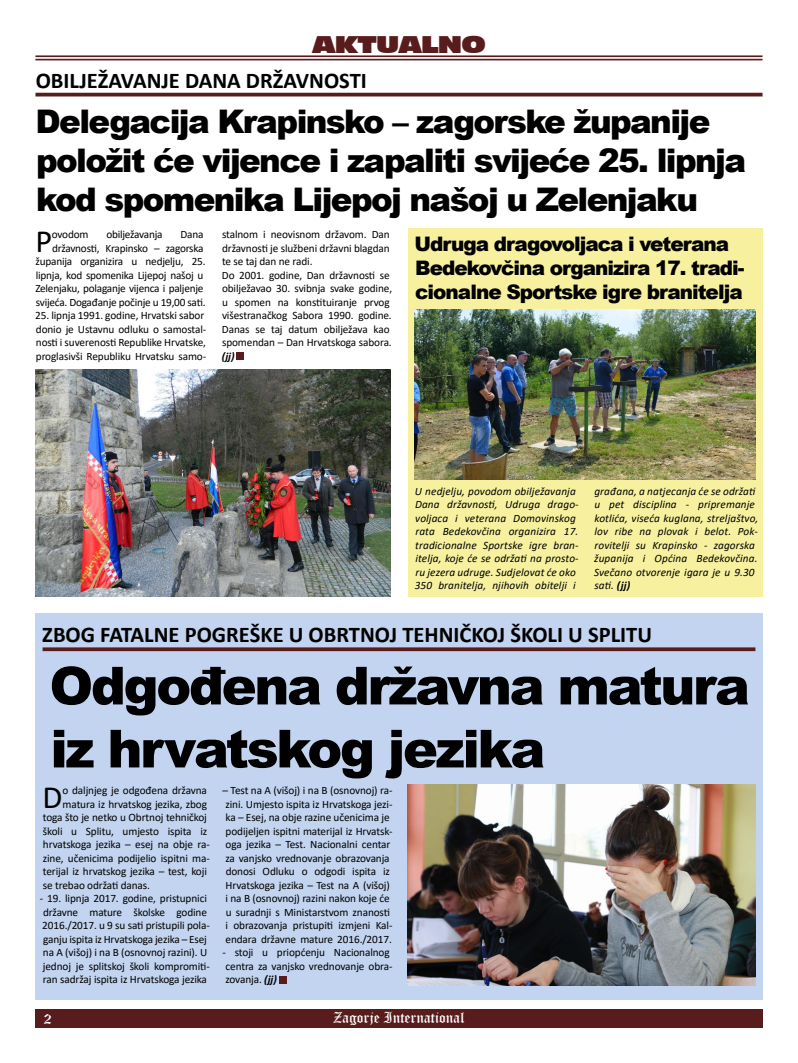
<style>
.page{position:relative;width:798px;height:1063px;background:#fff}
.page>*{position:absolute;margin:0;border:0;box-sizing:border-box;transform-origin:0 0}
.t1{font:900 52.5px/63px "Arial";letter-spacing:-.045em;color:#000}
.t2{font:900 32.5px/39px "Arial";letter-spacing:-.05em;color:#000}
.t3{font:32.5px "Calibri";color:#000}
.t4{font:700 22.5px "Calibri";color:#000}
.t5{font:22.5px "Incised 901 BT Nord";letter-spacing:-.04em;color:#581c1c}
.t6{font:900 20px/24px "Arial";letter-spacing:-.05em;color:#000}
.t7{font:15px "Old English Text";color:#fff}
.t8{font:11.25px/13.5px "Calibri";letter-spacing:-.01em;color:#000}
.t9{font:italic 11.25px/13.5px "Calibri";letter-spacing:.01em;color:#000}
.t10{font:italic 700 11.25px "Calibri";color:#000}
.s1{font-weight:700}
.s2{font-weight:700;font-style:italic}
</style>
<div class="page">
<div style="left:35px;top:1009px;width:727px;height:19px;background:#581c1c"></div>
<div style="left:407px;top:228px;width:355px;height:368px;background:#f7f19f"></div>
<div style="left:35px;top:613px;width:727px;height:386px;background:#c2d4ef"></div>
<hr style="left:35px;top:93px;width:727px;height:3px;background:#581c1c">
<hr style="left:35px;top:55px;width:727px;height:2px;background:#581c1c">
<hr style="left:35px;top:59px;width:727px;height:1px;background:#581c1c">
<div style="left:237px;top:352px;width:7px;height:8px;background:#581c1c"></div>
<svg style="left:43px;top:647px;width:712px;height:4px;background:#622e31"></svg>
<div style="left:279px;top:976px;width:7px;height:7px;background:#581c1c"></div>
<img style="left:407px;top:785px;width:348px;height:200px">
<img style="left:35px;top:370px;width:355px;height:226px">
<img style="left:415px;top:309px;width:340px;height:170px">
<h3 class="t5" style="left:312px;top:30px;width:175px">AKTUALNO</h3>
<h3 class="t4" style="left:36px;top:64px;width:332px">OBILJEŽAVANJE DANA DRŽAVNOSTI</h3>
<h2 class="t2" style="left:36px;top:101px;width:711px">Delegacija Krapinsko – zagorske županije položit će vijence i zapaliti svijeće 25. lipnja kod spomenika Lijepoj našoj u Zelenjaku</h2>
<h2 class="t3" style="left:35px;top:218px;width:18px">P</h2>
<p class="t8" style="left:52px;top:227px;width:38px">ovodom</p>
<p class="t8" style="left:106px;top:227px;width:58px">obilježavanja</p>
<p class="t8" style="left:35px;top:227px;width:172px;text-align:right">Dana<br>državnosti, Krapinsko – zagorska županija organizira u nedjelju, 25. lipnja, kod spomenika Lijepoj našoj u<br>Zelenjaku, polaganje vijenca i paljenje svijeća. Događanje počinje u 19,00 sati.</p>
<p class="t8" style="left:35px;top:308px;width:172px">25. lipnja 1991. godine, Hrvatski sabor donio je Ustavnu odluku o samostal&shy;nosti i suverenosti Republike Hrvatske, proglasivši Republiku Hrvatsku samo-</p>
<p class="t8" style="left:222px;top:227px;width:172px">stalnom i neovisnom državom. Dan državnosti je službeni državni blagdan te se taj dan ne radi.<br>Do 2001. godine, Dan državnosti se obilježavao 30. svibnja svake godine, u spomen na konstituiranje prvog višestranačkog Sabora 1990. godine.<br>Danas se taj datum obilježava kao spomendan – Dan Hrvatskoga sabora.</p>
<p class="t10" style="left:222px;top:348px;width:14px">(jj)</p>
<h3 class="t6" style="left:414px;top:231px;width:331px">Udruga dragovoljaca i veterana<br>Bedekovčina organizira 17. tradi&shy;cionalne Sportske igre branitelja</h3>
<p class="t9" style="left:414px;top:484px;width:165px">U nedjelju, povodom obilježavanja Dana državnosti, Udruga drago&shy;voljaca i veterana Domovinskog rata Bedekovčina organizira 17. tradicionalne Sportske igre bran&shy;itelja, koje će se održati na prosto&shy;ru jezera udruge. Sudjelovat će oko 350 branitelja, njihovih obitelji i</p>
<p class="t9" style="left:594px;top:484px;width:165px">građana, a natjecanja će se održati u pet disciplina - pripremanje kotlića, viseća kuglana, streljaštvo, lov ribe na plovak i belot. Pok&shy;rovitelji su Krapinsko - zagorska županija i Općina Bedekovčina.<br>Svečano otvorenje igara je u 9.30 sati. <span class="s1">(jj)</span></p>
<h3 class="t4" style="left:42px;top:619px;width:611px">ZBOG FATALNE POGREŠKE U OBRTNOJ TEHNIČKOJ ŠKOLI U SPLITU</h3>
<h1 class="t1" style="left:49px;top:653px;width:701px">Odgođena državna matura iz hrvatskog jezika</h1>
<h2 class="t3" style="left:42px;top:774px;width:21px">D</h2>
<p class="t8" style="left:62px;top:783px;width:146px">o daljnjeg je odgođena državna</p>
<p class="t8" style="left:222px;top:783px;width:171px">– Test na A (višoj) i na B (osnovnoj) ra&shy;zini. Umjesto ispita iz Hrvatskoga jezi&shy;ka – Esej, na obje razine učenicima je podijeljen ispitni materijal iz Hrvatsk&shy;oga jezika – Test. Nacionalni centar za vanjsko vrednovanje obrazovanja donosi Odluku o odgodi ispita iz Hrvatskoga jezika – Test na A (višoj)<br>i na B (osnovnoj) razini nakon koje će u suradnji s Ministarstvom znanosti<br>i obrazovanja pristupiti izmjeni Kal&shy;endara državne mature 2016./2017.</p>
<p class="t8" style="left:222px;top:945px;width:171px">- stoji u priopćenju Nacionalnog centra za vanjsko vrednovanje obra&shy;zovanja. <span class="s2">(jj)</span></p>
<p class="t8" style="left:63px;top:797px;width:146px">matura iz hrvatskog jezika, zbog</p>
<p class="t8" style="left:43px;top:810px;width:165px">toga što je netko u Obrtnoj tehničkoj</p>
<p class="t8" style="left:43px;top:824px;width:166px">školi u Splitu, umjesto ispita iz</p>
<p class="t8" style="left:43px;top:837px;width:168px">hrvatskoga jezika – esej na obje ra-</p>
<p class="t8" style="left:43px;top:851px;width:168px">zine, učenicima podijelio ispitni ma-</p>
<p class="t8" style="left:43px;top:864px;width:165px">terijal iz hrvatskog jezika – test, koji</p>
<p class="t8" style="left:43px;top:878px;width:108px">se trebao održati danas.</p>
<p class="t8" style="left:40px;top:891px;width:171px">- 19. lipnja 2017. godine, pristupnici državne mature školske godine 2016./2017. u 9 su sati pristupili pola&shy;ganju ispita iz Hrvatskoga jezika – Esej na A (višoj) i na B (osnovnoj razini). U jednoj je splitskoj školi kompromiti&shy;ran sadržaj ispita iz Hrvatskoga jezika</p>
<h3 class="t7" style="left:44px;top:1009px;width:9px">2</h3>
<h3 class="t7" style="left:333px;top:1008px;width:133px">Zagorje International</h3>
</div>
